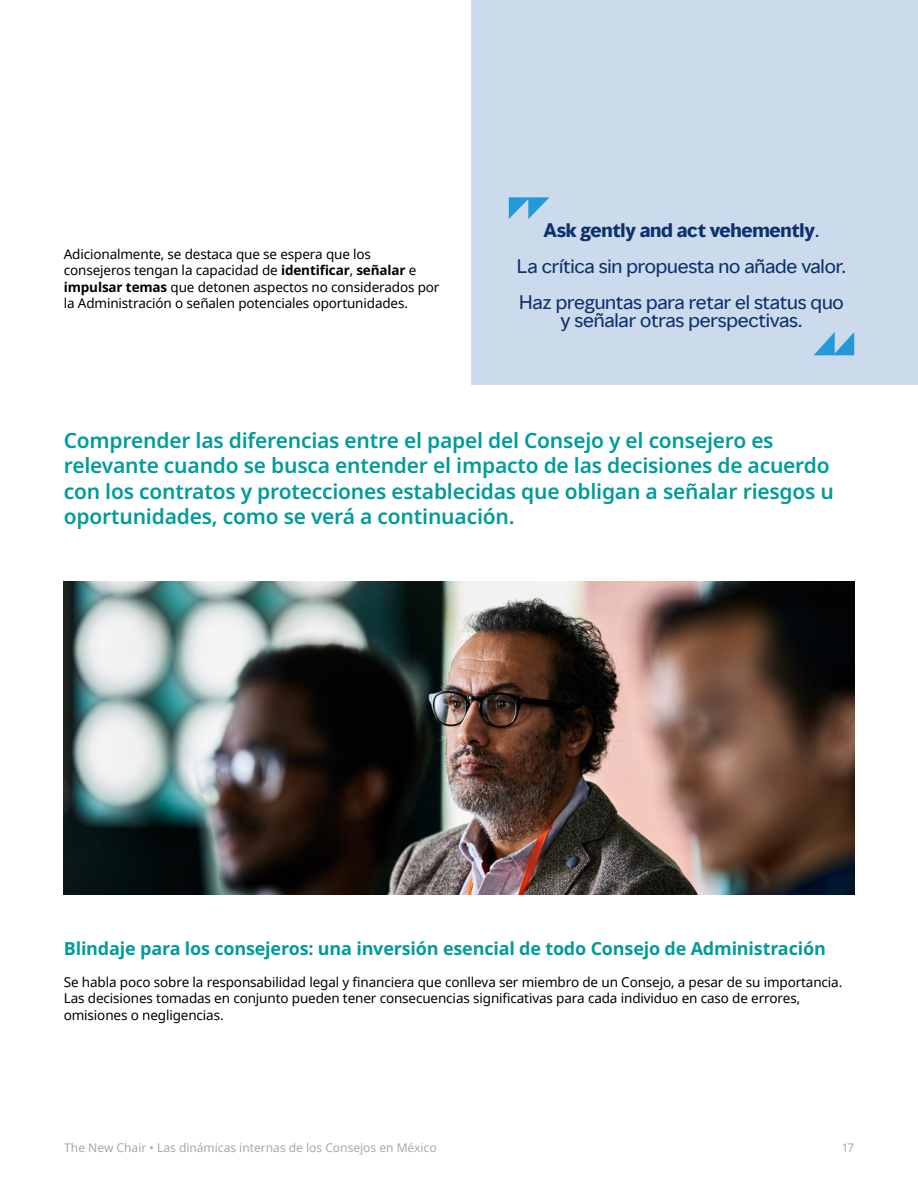
<style>
.page{position:relative;width:918px;height:1188px;background:#fff}
.page>*{position:absolute;margin:0;border:0;box-sizing:border-box;transform-origin:0 0}
.t1{font:600 21px/25.2px "Noto Sans";letter-spacing:-.01em;color:#009c9b}
.t2{font:18px/36px "MMC Display";letter-spacing:-.01em;color:#0f306d;text-align:center}
.t3{font:700 18px "Noto Sans";letter-spacing:-.01em;color:#009c9b}
.t4{font:13.5px/16.2px "Noto Sans";letter-spacing:-.01em;color:#000}
.t5{font:12px "Noto Sans";color:#a8a8a7}
.s1{font-weight:700}
</style>
<div class="page">
<div style="left:472px;top:0;width:446px;height:385px;background:#cbdbec"></div>
<img style="left:64px;top:581px;width:790px;height:313px">
<svg style="left:509px;top:197px;width:40px;height:22px"></svg>
<svg style="left:814px;top:332px;width:40px;height:23px"></svg>
<p class="t4" style="left:64px;top:247px;width:377px">Adicionalmente, se destaca que se espera que los consejeros tengan la capacidad de <span class="s1">identificar</span>, <span class="s1">señalar</span> e <span class="s1">impulsar temas</span> que detonen aspectos no considerados por la Administración o señalen potenciales oportunidades.</p>
<h2 class="t2" style="left:517px;top:213px;width:331px"><span class="s1">Ask gently and act vehemently</span>.<br>La crítica sin propuesta no añade valor.<br>Haz preguntas para retar el status quo</h2>
<h2 class="t2" style="left:560px;top:303px;width:244px">y señalar otras perspectivas.</h2>
<p class="t1" style="left:64px;top:428px;width:772px">Comprender las diferencias entre el papel del Consejo y el consejero es relevante cuando se busca entender el impacto de las decisiones de acuerdo con los contratos y protecciones establecidas que obligan a señalar riesgos u oportunidades, como se verá a continuación.</p>
<h2 class="t3" style="left:64px;top:936px;width:764px">Blindaje para los consejeros: una inversión esencial de todo Consejo de Administración</h2>
<p class="t4" style="left:64px;top:975px;width:780px">Se habla poco sobre la responsabilidad legal y financiera que conlleva ser miembro de un Consejo, a pesar de su importancia.<br>Las decisiones tomadas en conjunto pueden tener consecuencias significativas para cada individuo en caso de errores, omisiones o negligencias.</p>
<p class="t5" style="left:64px;top:1140px;width:374px">The New Chair • Las dinámicas internas de los Consejos en México</p>
<p class="t5" style="left:841px;top:1140px;width:15px">17</p>
</div>
